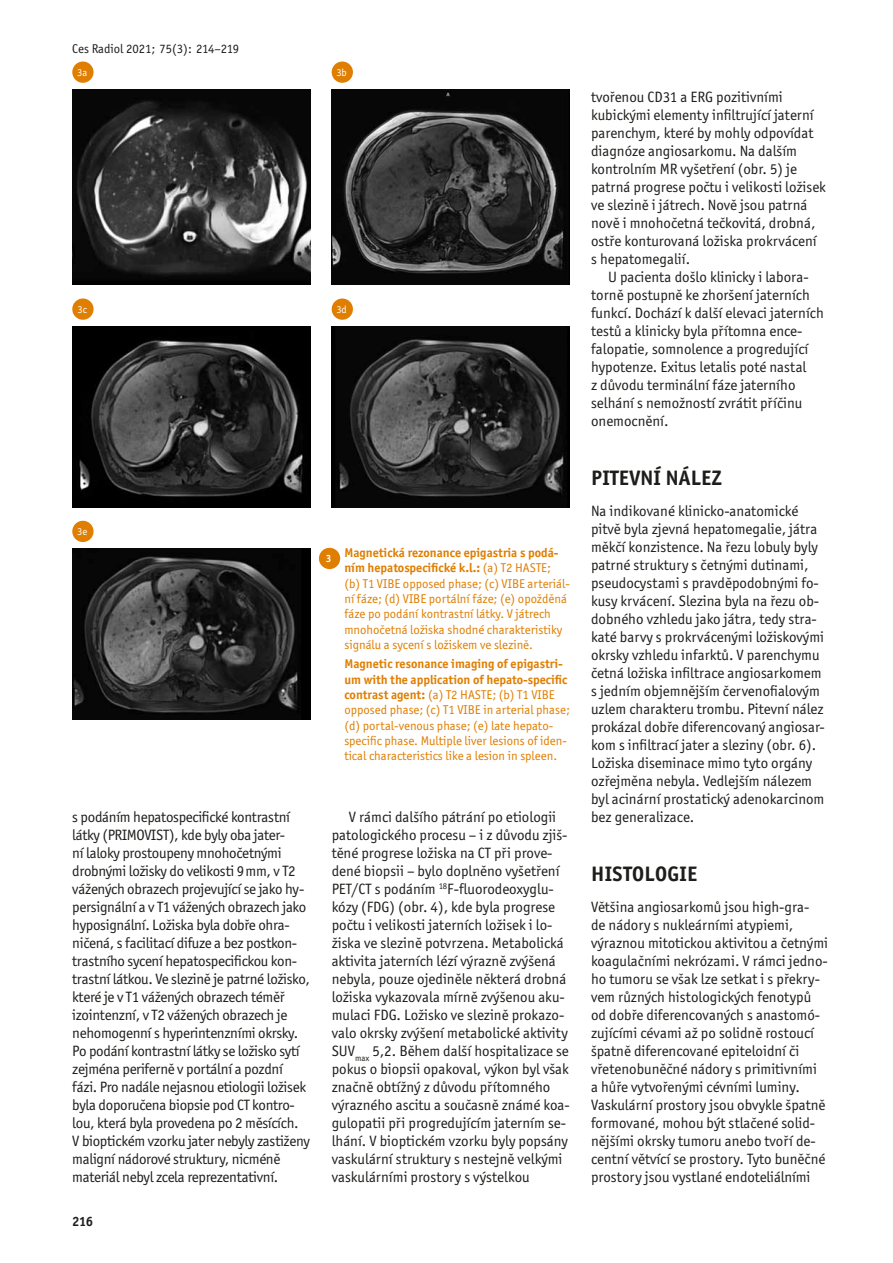
<style>
.page{position:relative;width:893px;height:1263px;background:#fff}
.page>*{position:absolute;margin:0;border:0;box-sizing:border-box;transform-origin:0 0}
.t1{font:700 21px "Officina Sans Itc TOT";letter-spacing:.015em;color:#1d1d1b}
.t2{font:15px/18px "Officina Sans Itc TOT";color:#1d1d1b}
.t3{font:15px/18px "Officina Sans Itc TOT";letter-spacing:-.02em;color:#1d1d1b}
.t4{font:700 13.5px "Officina Sans Itc TOT";color:#1d1d1b}
.t5{font:12.75px/15.3px "Officina Sans Itc TOT";color:#df7e00}
.t6{font:12.75px "Officina Sans Itc TOT";color:#1d1d1b}
.t7{font:10.5px "Officina Sans Itc TOT";color:#fff}
.s1{font-weight:700}
</style>
<div class="page">
<img style="left:72px;top:89px;width:238px;height:195px">
<img style="left:332px;top:89px;width:238px;height:195px">
<img style="left:72px;top:326px;width:238px;height:181px">
<img style="left:332px;top:326px;width:238px;height:181px">
<div style="left:72px;top:62px;width:22px;height:21px;background:#df7e00;border-radius:50%"></div>
<div style="left:332px;top:62px;width:21px;height:21px;background:#df7e00;border-radius:50%"></div>
<div style="left:72px;top:298px;width:22px;height:22px;background:#df7e00;border-radius:50%"></div>
<div style="left:332px;top:298px;width:21px;height:22px;background:#df7e00;border-radius:50%"></div>
<div style="left:319px;top:548px;width:21px;height:21px;background:#df7e00;border-radius:50%"></div>
<img style="left:72px;top:549px;width:238px;height:170px">
<div style="left:72px;top:521px;width:22px;height:21px;background:#df7e00;border-radius:50%"></div>
<p class="t6" style="left:72px;top:41px;width:169px">Ces Radiol 2021; 75(3): 214–219</p>
<p class="t7" style="left:77px;top:66px;width:12px">3a</p>
<p class="t7" style="left:336px;top:66px;width:12px">3b</p>
<p class="t7" style="left:77px;top:303px;width:11px">3c</p>
<p class="t7" style="left:336px;top:303px;width:12px">3d</p>
<p class="t7" style="left:77px;top:526px;width:12px">3e</p>
<p class="t5" style="left:344px;top:545px;width:227px;text-indent:-19px"><sub>3</sub> <span class="s1">Magnetická rezonance epigastria s podá&shy;ním hepatospecifické k.l.:</span> (a) T2 HASTE; (b) T1 VIBE opposed phase; (c) VIBE arteriál&shy;ní fáze; (d) VIBE portální fáze; (e) opožděná fáze po podání kontrastní látky. V játrech mnohočetná ložiska shodné charakteristiky signálu a sycení s ložiskem ve slezině.</p>
<p class="t5" style="left:344px;top:657px;width:227px"><span class="s1">Magnetic resonance imaging of epigastri&shy;um with the application of hepato-specific contrast agent:</span> (a) T2 HASTE; (b) T1 VIBE opposed phase; (c) T1 VIBE in arterial phase; (d) portal-venous phase; (e) late hepato&shy;specific phase. Multiple liver lesions of iden&shy;tical characteristics like a lesion in spleen.</p>
<p class="t3" style="left:72px;top:808px;width:239px">s podáním hepatospecifické kontrastní látky (PRIMOVIST), kde byly oba jater-<br>ní laloky prostoupeny mnohočetnými drobnými ložisky do velikosti 9mm, v T2 vážených obrazech projevující se jako hy&shy;persignální a v T1 vážených obrazech jako hyposignální. Ložiska byla dobře ohra&shy;ničená, s facilitací difuze a bez postkon&shy;trastního sycení hepatospecifickou kon&shy;trastní látkou. Ve slezině je patrné ložisko, které je v T1 vážených obrazech téměř izointenzní, v T2 vážených obrazech je nehomogenní s hyperintenzními okrsky.<br>Po podání kontrastní látky se ložisko sytí zejména periferně v portální a pozdní fázi. Pro nadále nejasnou etiologii ložisek byla doporučena biopsie pod CT kontro&shy;lou, která byla provedena po 2 měsících.<br>V bioptickém vzorku jater nebyly zastiženy maligní nádorové struktury, nicméně materiál nebyl zcela reprezentativní.</p>
<p class="t2" style="left:332px;top:808px;width:240px;text-indent:17px">V rámci dalšího pátrání po etiologii patologického procesu – i z důvodu zjiš&shy;těné progrese ložiska na CT při prove&shy;dené biopsii – bylo doplněno vyšetření PET/CT s podáním <sup>18</sup>F-fluorodeoxyglu&shy;kózy (FDG) (obr. 4), kde byla progrese počtu i velikosti jaterních ložisek i lo&shy;žiska ve slezině potvrzena. Metabolická aktivita jaterních lézí výrazně zvýšená nebyla, pouze ojediněle některá drobná ložiska vykazovala mírně zvýšenou aku&shy;mulaci FDG. Ložisko ve slezině prokazo&shy;valo okrsky zvýšení metabolické aktivity SUV<sub>max</sub> 5,2. Během další hospitalizace se pokus o biopsii opakoval, výkon byl však značně obtížný z důvodu přítomného výrazného ascitu a současně známé koa&shy;gulopatii při progredujícím jaterním se&shy;lhání. V bioptickém vzorku byly popsány vaskulární struktury s nestejně velkými vaskulárními prostory s výstelkou</p>
<p class="t4" style="left:72px;top:1213px;width:22px">216</p>
<p class="t2" style="left:591px;top:88px;width:236px">tvořenou CD31 a ERG pozitivními kubickými elementy infiltrující jaterní parenchym, které by mohly odpovídat diagnóze angiosarkomu. Na dalším kontrolním MR vyšetření (obr. 5) je patrná progrese počtu i velikosti ložisek ve slezině i játrech. Nově jsou patrná nově i mnohočetná tečkovitá, drobná, ostře konturovaná ložiska prokrvácení s hepatomegalií.</p>
<p class="t2" style="left:591px;top:268px;width:234px;text-indent:17px">U pacienta došlo klinicky i labora&shy;torně postupně ke zhoršení jaterních funkcí. Dochází k další elevaci jaterních testů a klinicky byla přítomna ence&shy;falopatie, somnolence a progredující hypotenze. Exitus letalis poté nastal<br>z důvodu terminální fáze jaterního selhání s nemožností zvrátit příčinu onemocnění.</p>
<h1 class="t1" style="left:591px;top:465px;width:132px">PITEVNÍ NÁLEZ</h1>
<p class="t2" style="left:591px;top:502px;width:235px">Na indikované klinicko-anatomické pitvě byla zjevná hepatomegalie, játra měkčí konzistence. Na řezu lobuly byly patrné struktury s četnými dutinami, pseudocystami s pravděpodobnými fo&shy;kusy krvácení. Slezina byla na řezu ob&shy;dobného vzhledu jako játra, tedy stra&shy;katé barvy s prokrvácenými ložiskovými okrsky vzhledu infarktů. V parenchymu četná ložiska infiltrace angiosarkomem s jedním objemnějším červenofialovým uzlem charakteru trombu. Pitevní nález prokázal dobře diferencovaný angiosar&shy;kom s infiltrací jater a sleziny (obr. 6).<br>Ložiska diseminace mimo tyto orgány ozřejměna nebyla. Vedlejším nálezem byl acinární prostatický adenokarcinom bez generalizace.</p>
<h1 class="t1" style="left:591px;top:861px;width:107px">HISTOLOGIE</h1>
<p class="t2" style="left:591px;top:898px;width:238px">Většina angiosarkomů jsou high-gra-<br>de nádory s nukleárními atypiemi, výraznou mitotickou aktivitou a četnými koagulačními nekrózami. V rámci jedno&shy;ho tumoru se však lze setkat i s překry&shy;vem různých histologických fenotypů od dobře diferencovaných s anastomó&shy;zujícími cévami až po solidně rostoucí špatně diferencované epiteloidní či vřetenobuněčné nádory s primitivními<br>a hůře vytvořenými cévními luminy.<br>Vaskulární prostory jsou obvykle špatně formované, mohou být stlačené solid&shy;nějšími okrsky tumoru anebo tvoří de&shy;centní větvící se prostory. Tyto buněčné prostory jsou vystlané endoteliálními</p>
</div>
